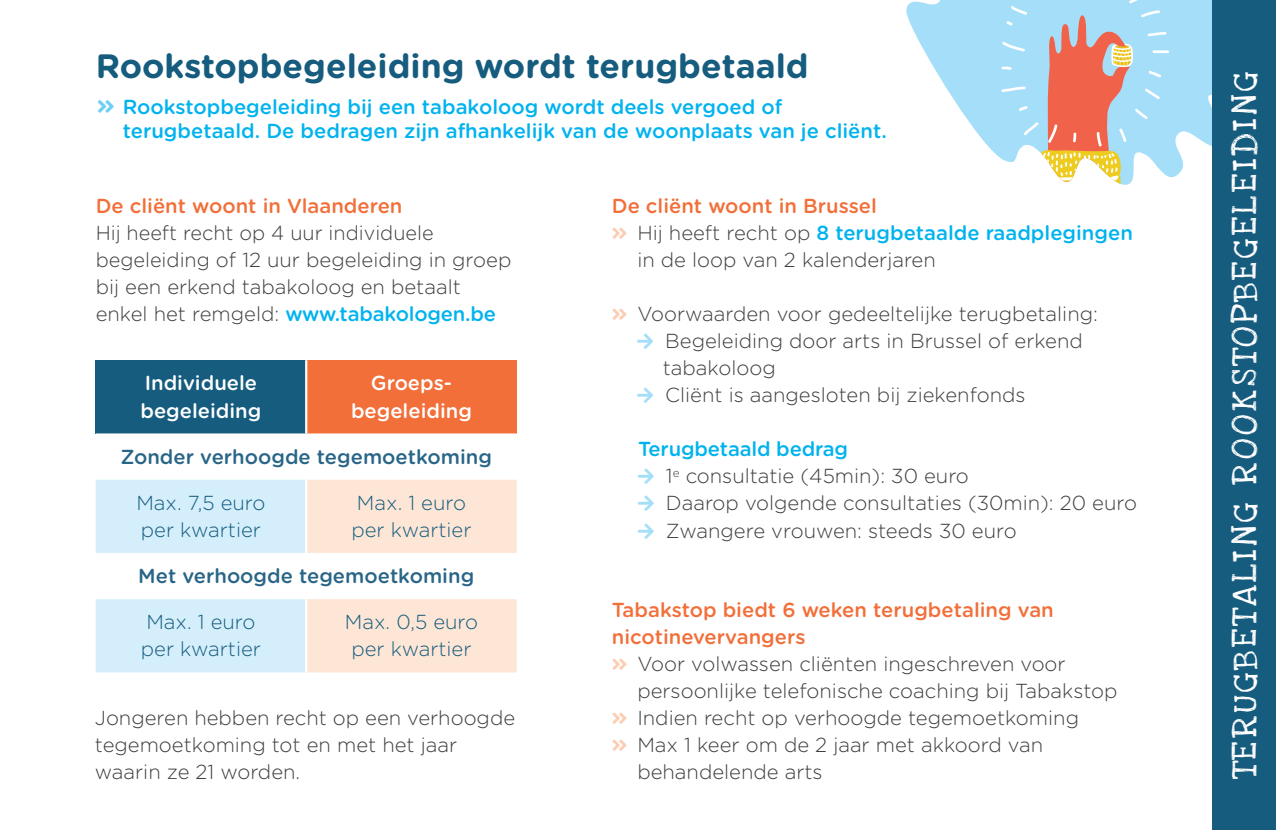
<style>
.page{position:relative;width:1276px;height:830px;background:#fff}
.page>*{position:absolute;margin:0;border:0;box-sizing:border-box;transform-origin:0 0}
.t1{font:36px "Love Ya Like A Sister";letter-spacing:.1em;color:#fff}
.t2{font:700 33.75px "Gotham Rounded";color:#165c7e}
.t3{font:300 20.25px/27px "Gotham Rounded";color:#3e3e3f}
.t4{font:500 20.25px "Gotham Rounded";color:#00b3ef}
.t5{font:500 20.25px/27px "Gotham Rounded";color:#f26f39}
.t6{font:300 20.25px "Gotham Rounded";color:#165c7e}
.t7{font:500 20.25px "Gotham Rounded";color:#286587}
.t8{font:500 20.25px/27px "Gotham Rounded";color:#fff}
.s1{font-weight:500;color:#00b3ef}
</style>
<div class="page">
<svg style="left:906px;top:0;width:306px;height:178px;fill:#a4def8"></svg>
<svg style="left:1001px;top:0;width:168px;height:185px;background:#c7c4c5"></svg>
<div style="left:1212px;top:0;width:64px;height:829px;background:#165c7e"></div>
<div style="left:96px;top:360px;width:210px;height:73px;background:#165c7e"></div>
<div style="left:306px;top:360px;width:211px;height:73px;background:#f26f39"></div>
<svg style="left:96px;top:433px;width:421px;height:1px"></svg>
<svg style="left:96px;top:479px;width:421px;height:193px"></svg>
<hr style="left:305px;top:360px;width:2px;height:73px;background:#fff">
<hr style="left:305px;top:479px;width:2px;height:73px;background:#fff">
<hr style="left:305px;top:599px;width:2px;height:73px;background:#fff">
<p class="t2" style="left:96px;top:41px;width:714px">Rookstopbegeleiding wordt terugbetaald</p>
<p class="t4" style="left:123px;top:92px;width:661px">Rookstopbegeleiding bij een tabakoloog wordt deels vergoed of</p>
<p class="t4" style="left:123px;top:117px;width:765px">terugbetaald. De bedragen zijn afhankelijk van de woonplaats van je cliënt.</p>
<p class="t5" style="left:96px;top:191px;width:308px">De cliënt woont in Vlaanderen</p>
<p class="t3" style="left:96px;top:218px;width:417px">Hij heeft recht op 4 uur individuele begeleiding of 12 uur begeleiding in groep bij een erkend tabakoloog en betaalt enkel het remgeld: <span class="s1">www.tabakologen.be</span></p>
<p class="t8" style="left:140px;top:369px;width:122px">Individuele begeleiding</p>
<p class="t8" style="left:371px;top:369px;width:83px">Groeps-</p>
<p class="t8" style="left:351px;top:396px;width:122px">begeleiding</p>
<p class="t7" style="left:120px;top:442px;width:373px">Zonder verhoogde tegemoetkoming</p>
<p class="t6" style="left:136px;top:489px;width:131px">Max. 7,5 euro</p>
<p class="t6" style="left:141px;top:516px;width:122px">per kwartier</p>
<p class="t6" style="left:357px;top:489px;width:111px">Max. 1 euro</p>
<p class="t6" style="left:351px;top:516px;width:122px">per kwartier</p>
<p class="t7" style="left:138px;top:561px;width:337px">Met verhoogde tegemoetkoming</p>
<p class="t6" style="left:146px;top:608px;width:111px">Max. 1 euro</p>
<p class="t6" style="left:141px;top:635px;width:122px">per kwartier</p>
<p class="t6" style="left:345px;top:608px;width:135px">Max. 0,5 euro</p>
<p class="t6" style="left:351px;top:635px;width:122px">per kwartier</p>
<p class="t3" style="left:95px;top:703px;width:422px">Jongeren hebben recht op een verhoogde tegemoetkoming tot en met het jaar waarin ze 21 worden.</p>
<p class="t5" style="left:612px;top:191px;width:267px">De cliënt woont in Brussel</p>
<p class="t3" style="left:637px;top:218px;width:497px">Hij heeft recht op <span class="s1">8 terugbetaalde raadplegingen </span>in de loop van 2 kalenderjaren</p>
<p class="t3" style="left:637px;top:299px;width:462px">Voorwaarden voor gedeeltelijke terugbetaling:</p>
<p class="t3" style="left:663px;top:326px;width:421px">Begeleiding door arts in Brussel of erkend tabakoloog</p>
<p class="t3" style="left:665px;top:380px;width:362px">Cliënt is aangesloten bij ziekenfonds</p>
<p class="t4" style="left:638px;top:434px;width:212px">Terugbetaald bedrag</p>
<p class="t3" style="left:666px;top:461px;width:304px">1<sup>e</sup> consultatie (45min): 30 euro</p>
<p class="t3" style="left:666px;top:488px;width:472px">Daarop volgende consultaties (30min): 20 euro</p>
<p class="t3" style="left:666px;top:515px;width:352px">Zwangere vrouwen: steeds 30 euro</p>
<p class="t5" style="left:612px;top:595px;width:443px">Tabakstop biedt 6 weken terugbetaling van nicotinevervangers</p>
<p class="t3" style="left:637px;top:649px;width:482px">Voor volwassen cliënten ingeschreven voor persoonlijke telefonische coaching bij Tabakstop</p>
<p class="t3" style="left:637px;top:703px;width:443px">Indien recht op verhoogde tegemoetkoming</p>
<p class="t3" style="left:637px;top:730px;width:407px">Max 1 keer om de 2 jaar met akkoord van behandelende arts</p>
<p class="t1" style="left:1223px;top:778px;width:708px;rotate:-90deg">TERUGBETALING ROOKSTOPBEGELEIDING</p>
</div>
